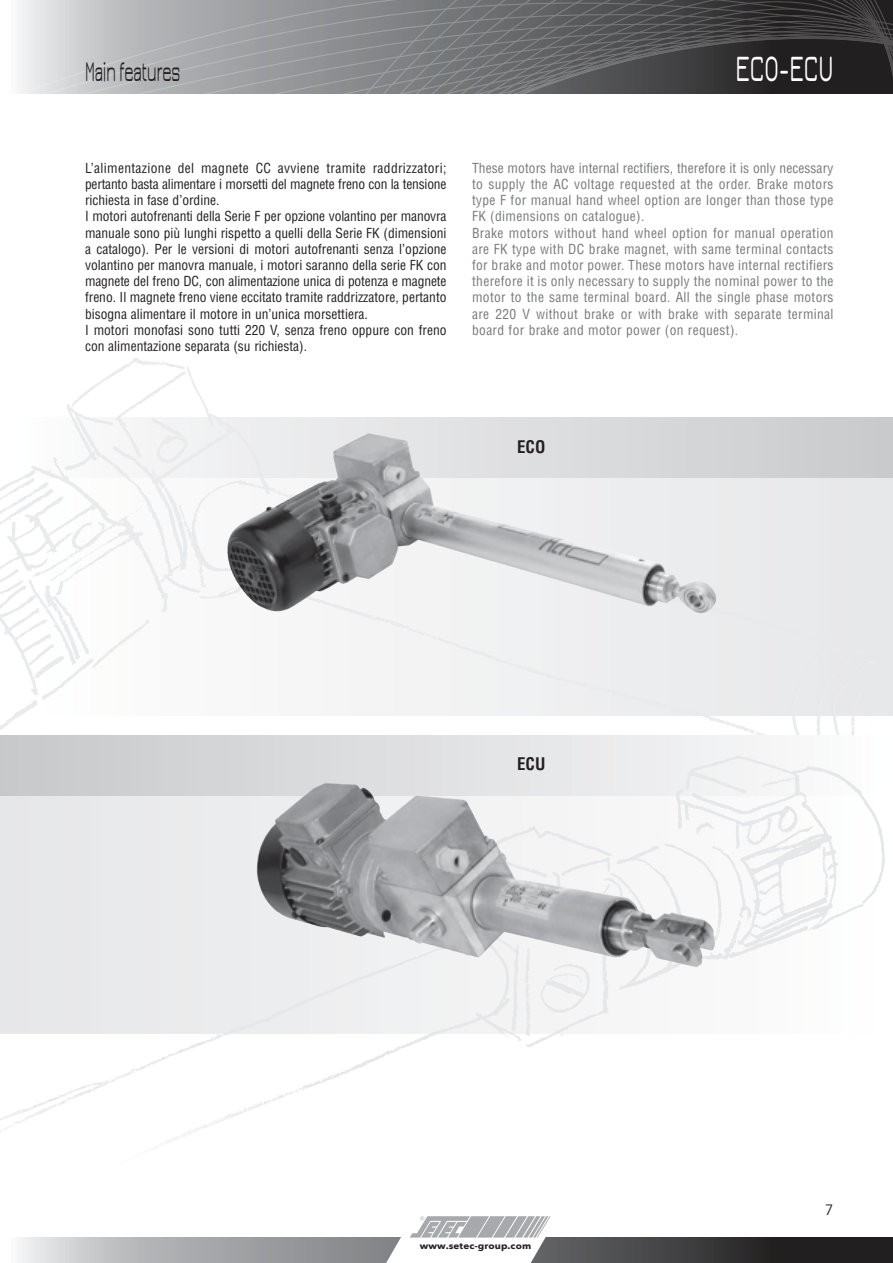
<style>
.page{position:relative;width:893px;height:1263px;background:#fff}
.page>*{position:absolute;margin:0;border:0;box-sizing:border-box;transform-origin:0 0}
.t1{font:600 39px "Jura";color:#fff;scale:.6 1}
.t2{font:500 30px "Jura";color:#231f20;scale:.5 1}
.t3{font:300 19.5px "Serpentine";color:#231f20}
.t4{font:700 condensed 16.95px "Helvetica";color:#231f20}
.t5{font:15px "Avenir Next";color:#231f20}
.t6{font:condensed 13.5px/16.2px "Helvetica";color:#231f20}
.t7{font:condensed 13.5px/16.2px "Helvetica";letter-spacing:.025em;color:#77797b}
.t8{font:700 9px "Avenir Next";letter-spacing:.015em;color:#231f20;scale:1.1 1}
</style>
<div class="page">
<img style="left:0;top:477px;width:893px;height:238px">
<img style="left:23px;top:418px;width:870px;height:59px">
<img style="left:0;top:736px;width:885px;height:403px">
<img style="left:233px;top:433px;width:135px;height:98px">
<img style="left:257px;top:783px;width:70px;height:142px">
<svg style="left:18px;top:0;width:875px;height:94px;background:#79797b"></svg>
<svg style="left:18px;top:1237px;width:875px;height:26px;background:#747476"></svg>
<svg style="left:376px;top:1216px;width:175px;height:47px"></svg>
<h2 class="t2" style="left:85px;top:57px;width:192px">Main features</h2>
<h1 class="t1" style="left:735px;top:49px;width:165px">ECO-ECU</h1>
<p class="t6" style="left:85px;top:159px;width:363px">L’alimentazione del magnete CC avviene tramite raddrizzatori; pertanto basta alimentare i morsetti del magnete freno con la tensione richiesta in fase d’ordine.<br>I motori autofrenanti della Serie F per opzione volantino per manovra manuale sono più lunghi rispetto a quelli della Serie FK (dimensioni a catalogo). Per le versioni di motori autofrenanti senza l’opzione volantino per manovra manuale, i motori saranno della serie FK con magnete del freno DC, con alimentazione unica di potenza e magnete freno. Il magnete freno viene eccitato tramite raddrizzatore, pertanto bisogna alimentare il motore in un’unica morsettiera.<br>I motori monofasi sono tutti 220 V, senza freno oppure con freno con alimentazione separata (su richiesta).</p>
<p class="t7" style="left:472px;top:159px;width:363px">These motors have internal rectifiers, therefore it is only necessary to supply the AC voltage requested at the order. Brake motors type F for manual hand wheel option are longer than those type FK (dimensions on catalogue).<br>Brake motors without hand wheel option for manual operation are FK type with DC brake magnet, with same terminal contacts for brake and motor power. These motors have internal rectifiers therefore it is only necessary to supply the nominal power to the motor to the same terminal board. All the single phase motors are 220 V without brake or with brake with separate terminal board for brake and motor power (on request).</p>
<p class="t4" style="left:517px;top:436px;width:30px">ECO</p>
<p class="t4" style="left:517px;top:754px;width:30px">ECU</p>
<p class="t8" style="left:420px;top:1238px;width:103px">www.setec-group.com</p>
<h3 class="t3" style="left:828px;top:1190px;width:13px">7</h3>
<p class="t5" style="left:825px;top:1197px;width:10px">7</p>
</div>
